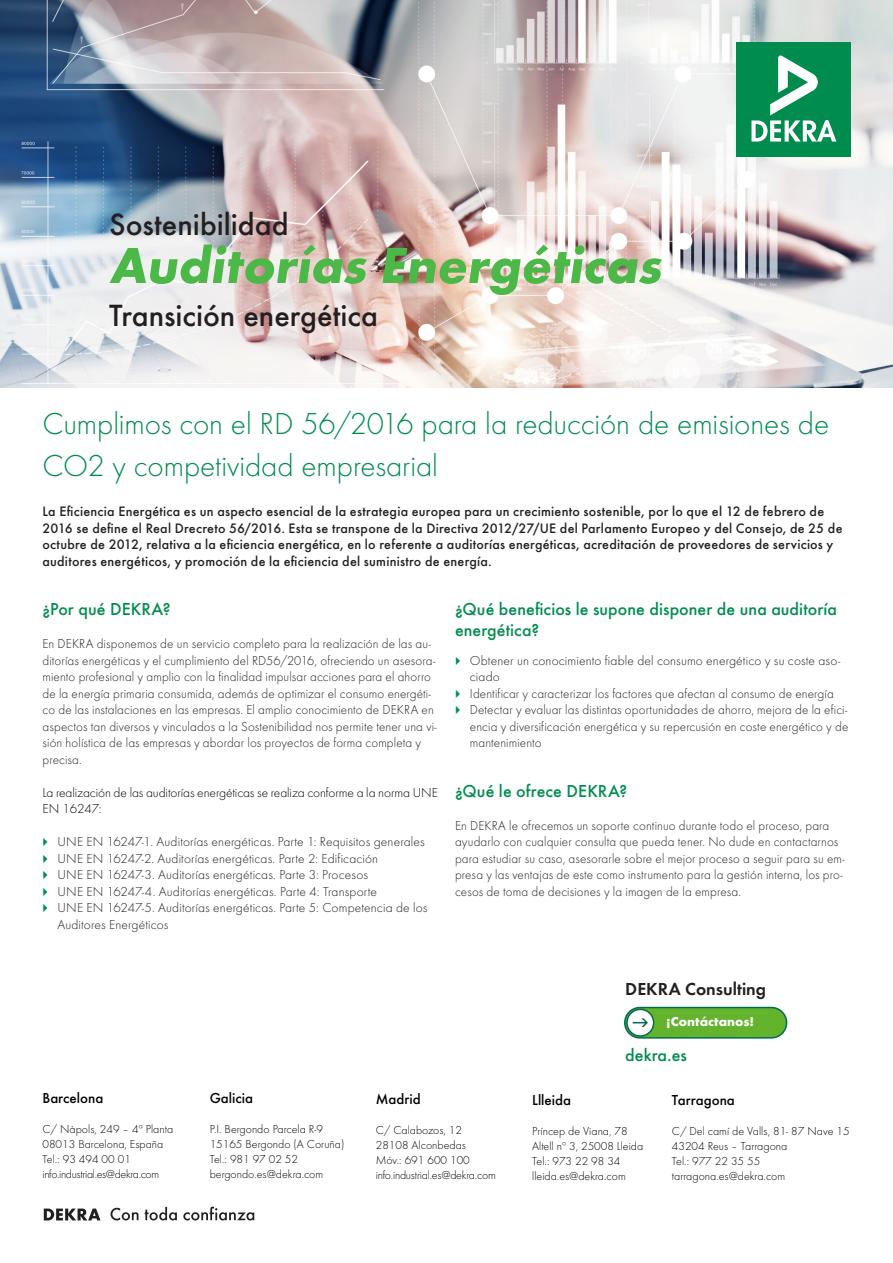
<style>
.page{position:relative;width:893px;height:1263px;background:#fff}
.page>*{position:absolute;margin:0;border:0;box-sizing:border-box;transform-origin:0 0}
.Titel_Headline_Futur{font:700 52.5px "Futura";color:#4cb848}
.Titel_Headline_Futur-2{font:500 31.8px "Futura";color:#231f20}
.Headline_2-zeilig_Fu{font:300 31.5px/42px "Futura";letter-spacing:-.005em;color:#008c4e}
.Zwischenüberschrift{font:500 18px/21px "Futura";letter-spacing:.005em;color:#008c4e}
.Adresse_Auszeichnung{font:18px "Futura Dem";color:#231f20}
.URL{font:500 18px "Futura";color:#008c4e}
.Adresse_Futura_Book{font:500 15px "Futura";color:#000}
.Headline_2-zeilig_Fu-2{font:500 14.25px/16.5px "Futura";letter-spacing:.015em;color:#231f20}
.Fließtext_Futura_Lig{font:300 13.5px/16.5px "Futura";letter-spacing:.01em;color:#231f20}
.t1{font:300 13.5px/16.5px "Futura";letter-spacing:-.005em;color:#000}
.t2{font:700 13.5px "Futura";color:#fff}
.Adresse_Futura_Book-2{font:300 12px "Futura";color:#000}
.Adresse_Futura_Book-3{font:300 12px "Futura";letter-spacing:-.03em;color:#000}
.Adresse_Futura_Book-4{font:300 12px "Futura";letter-spacing:-.02em;color:#000}
</style>
<div class="page">
<img style="left:0;top:0;width:893px;height:388px">
<div style="left:736px;top:43px;width:114px;height:114px;background:#008c4e"></div>
<svg style="left:751px;top:55px;width:85px;height:87px"></svg>
<svg style="left:44px;top:1208px;width:57px;height:12px"></svg>
<svg style="left:111px;top:1208px;width:28px;height:12px"></svg>
<svg style="left:145px;top:1207px;width:32px;height:13px"></svg>
<svg style="left:183px;top:1206px;width:71px;height:14px"></svg>
<div style="left:625px;top:1007px;width:162px;height:31px;background:#64b32c;border-radius:15px"></div>
<div style="left:624px;top:1007px;width:163px;height:31px;border:2px solid #006b52;border-radius:15px"></div>
<div style="left:627px;top:1009px;width:27px;height:27px;background:#fff;border-radius:50%"></div>
<div style="left:626px;top:1009px;width:28px;height:28px;border:2px solid #006b52;border-radius:50%"></div>
<svg style="left:633px;top:1018px;width:15px;height:9px"></svg>
<p class="Titel_Headline_Futur-2" style="left:109px;top:200px;width:181px">Sostenibilidad</p>
<p class="Titel_Headline_Futur" style="left:109px;top:227px;width:563px">Auditorías Energéticas</p>
<p class="Titel_Headline_Futur-2" style="left:109px;top:291px;width:270px">Transición energética</p>
<p class="Headline_2-zeilig_Fu" style="left:43px;top:401px;width:788px">Cumplimos con el RD 56/2016 para la reducción de emisiones de<br>CO2 y competividad empresarial</p>
<p class="Headline_2-zeilig_Fu-2" style="left:43px;top:502px;width:801px">La Eficiencia Energética es un aspecto esencial de la estrategia europea para un crecimiento sostenible, por lo que el 12 de febrero de 2016 se define el Real Drecreto 56/2016. Esta se transpone de la Directiva 2012/27/UE del Parlamento Europeo y del Consejo, de 25 de octubre de 2012, relativa a la eficiencia energética, en lo referente a auditorías energéticas, acreditación de proveedores de servicios y auditores energéticos, y promoción de la eficiencia del suministro de energía.</p>
<p class="Zwischenüberschrift" style="left:43px;top:597px;width:130px">¿Por qué DEKRA?</p>
<p class="Fließtext_Futura_Lig" style="left:43px;top:635px;width:396px">En DEKRA disponemos de un servicio completo para la realización de las au&shy;ditorías energéticas y el cumplimiento del RD56/2016, ofreciendo un asesora&shy;miento profesional y amplio con la finalidad impulsar acciones para el ahorro de la energía primaria consumida, además de optimizar el consumo energéti&shy;co de las instalaciones en las empresas. El amplio conocimiento de DEKRA en aspectos tan diversos y vinculados a la Sostenibilidad nos permite tener una vi&shy;sión holística de las empresas y abordar los proyectos de forma completa y precisa.</p>
<p class="t1" style="left:43px;top:783px;width:397px">La realización de las auditorías energéticas se realiza conforme a la norma UNE<br>EN 16247:</p>
<p class="Fließtext_Futura_Lig" style="left:57px;top:833px;width:369px">UNE EN 16247-1. Auditorías energéticas. Parte 1: Requisitos generales</p>
<p class="Fließtext_Futura_Lig" style="left:57px;top:849px;width:322px">UNE EN 16247-2. Auditorías energéticas. Parte 2: Edificación</p>
<p class="Fließtext_Futura_Lig" style="left:57px;top:866px;width:312px">UNE EN 16247-3. Auditorías energéticas. Parte 3: Procesos</p>
<p class="Fließtext_Futura_Lig" style="left:57px;top:882px;width:321px">UNE EN 16247-4. Auditorías energéticas. Parte 4: Transporte</p>
<p class="Fließtext_Futura_Lig" style="left:57px;top:899px;width:371px">UNE EN 16247-5. Auditorías energéticas. Parte 5: Competencia de los<br>Auditores Energéticos</p>
<p class="Zwischenüberschrift" style="left:455px;top:597px;width:384px">¿Qué beneficios le supone disponer de una auditoría energética?</p>
<p class="Fließtext_Futura_Lig" style="left:470px;top:651px;width:372px">Obtener un conocimiento fiable del consumo energético y su coste aso&shy;ciado</p>
<p class="Fließtext_Futura_Lig" style="left:470px;top:684px;width:365px">Identificar y caracterizar los factores que afectan al consumo de energía</p>
<p class="Fließtext_Futura_Lig" style="left:470px;top:701px;width:380px;text-align:justify">Detectar y evaluar las distintas oportunidades de ahorro, mejora de la efici&shy;encia y diversificación energética y su repercusión en coste energético y de mantenimiento</p>
<p class="Zwischenüberschrift" style="left:455px;top:778px;width:174px">¿Qué le ofrece DEKRA?</p>
<p class="Fließtext_Futura_Lig" style="left:455px;top:816px;width:391px">En DEKRA le ofrecemos un soporte continuo durante todo el proceso, para ayudarlo con cualquier consulta que pueda tener. No dude en contactarnos para estudiar su caso, asesorarle sobre el mejor proceso a seguir para su em&shy;presa y las ventajas de este como instrumento para la gestión interna, los pro&shy;cesos de toma de decisiones y la imagen de la empresa.</p>
<p class="Adresse_Auszeichnung" style="left:625px;top:976px;width:142px">DEKRA Consulting</p>
<p class="t2" style="left:666px;top:1011px;width:89px">¡Contáctanos!</p>
<p class="URL" style="left:625px;top:1041px;width:63px">dekra.es</p>
<p class="Adresse_Futura_Book" style="left:43px;top:1086px;width:62px">Barcelona</p>
<p class="Adresse_Futura_Book-2" style="left:43px;top:1121px;width:132px">C/ Nàpols, 249 – 4ª Planta</p>
<p class="Adresse_Futura_Book-2" style="left:43px;top:1136px;width:122px">08013 Barcelona, España</p>
<p class="Adresse_Futura_Book-2" style="left:43px;top:1151px;width:90px">Tel.: 93 494 00 01</p>
<p class="Adresse_Futura_Book-3" style="left:43px;top:1166px;width:118px">info.industrial.es@dekra.com</p>
<p class="Adresse_Futura_Book" style="left:210px;top:1086px;width:45px">Galicia</p>
<p class="Adresse_Futura_Book-2" style="left:210px;top:1121px;width:115px">P.I. Bergondo Parcela R-9</p>
<p class="Adresse_Futura_Book-2" style="left:210px;top:1136px;width:136px">15165 Bergondo (A Coruña)</p>
<p class="Adresse_Futura_Book-2" style="left:210px;top:1151px;width:90px">Tel.: 981 97 02 52</p>
<p class="Adresse_Futura_Book-2" style="left:210px;top:1166px;width:115px">bergondo.es@dekra.com</p>
<p class="Adresse_Futura_Book" style="left:376px;top:1087px;width:47px">Madrid</p>
<p class="Adresse_Futura_Book-2" style="left:376px;top:1122px;width:88px">C/ Calabozos, 12</p>
<p class="Adresse_Futura_Book-2" style="left:376px;top:1137px;width:92px">28108 Alconbedas</p>
<p class="Adresse_Futura_Book-2" style="left:376px;top:1152px;width:96px">Móv.: 691 600 100</p>
<p class="Adresse_Futura_Book-4" style="left:376px;top:1167px;width:121px">info.industrial.es@dekra.com</p>
<p class="Adresse_Futura_Book" style="left:532px;top:1088px;width:41px">Llleida</p>
<p class="Adresse_Futura_Book-2" style="left:532px;top:1123px;width:97px">Príncep de Viana, 78</p>
<p class="Adresse_Futura_Book-2" style="left:532px;top:1138px;width:113px">Altell nº 3, 25008 Lleida</p>
<p class="Adresse_Futura_Book-2" style="left:532px;top:1153px;width:90px">Tel.: 973 22 98 34</p>
<p class="Adresse_Futura_Book-2" style="left:532px;top:1168px;width:95px">lleida.es@dekra.com</p>
<p class="Adresse_Futura_Book" style="left:672px;top:1088px;width:65px">Tarragona</p>
<p class="Adresse_Futura_Book-2" style="left:672px;top:1123px;width:179px">C/ Del camí de Valls, 81- 87 Nave 15</p>
<p class="Adresse_Futura_Book-2" style="left:672px;top:1138px;width:117px">43204 Reus – Tarragona</p>
<p class="Adresse_Futura_Book-2" style="left:672px;top:1153px;width:90px">Tel.: 977 22 35 55</p>
<p class="Adresse_Futura_Book-2" style="left:672px;top:1168px;width:115px">tarragona.es@dekra.com</p>
</div>
